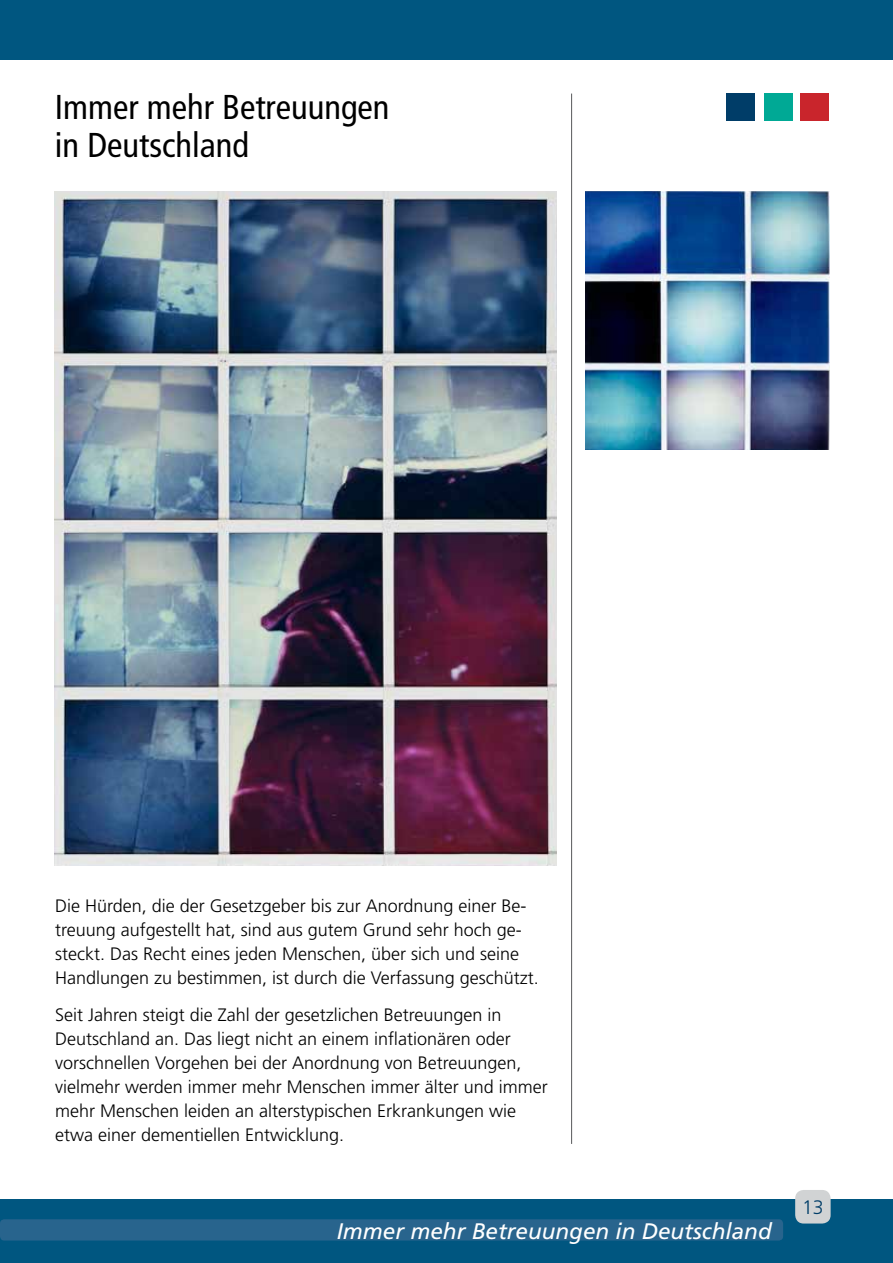
<style>
.page{position:relative;width:893px;height:1263px;background:#fff}
.page>*{position:absolute;margin:0;border:0;box-sizing:border-box;transform-origin:0 0}
.t1{font:condensed 34.5px/37.5px "Frutiger LT Std";color:#000}
.t2{font:italic 22.5px "Frutiger LT Std";color:#fff}
.t3{font:300 19.5px "Frutiger LT Std";color:#003d68}
.t4{font:300 18px/24px "Frutiger LT Std";color:#000}
</style>
<div class="page">
<div style="left:0;top:1199px;width:893px;height:64px;background:#005680"></div>
<div style="left:795px;top:1190px;width:36px;height:33px;background:#d1d3d4;border-radius:9px"></div>
<div style="left:0;top:0;width:893px;height:60px;background:#005680"></div>
<hr style="left:571px;top:94px;width:1px;height:1050px;background:#58595b">
<div style="left:801px;top:94px;width:28px;height:27px;background:#c9252c"></div>
<div style="left:764px;top:94px;width:28px;height:27px;background:#00a995"></div>
<div style="left:726px;top:94px;width:29px;height:27px;background:#003d68"></div>
<img style="left:55px;top:191px;width:501px;height:674px">
<img style="left:585px;top:191px;width:244px;height:258px">
<div style="left:0;top:1219px;width:783px;height:21px;background:#28648d;border-radius:4px"></div>
<h1 class="t1" style="left:55px;top:89px;width:336px">Immer mehr Betreuungen in Deutschland</h1>
<p class="t4" style="left:55px;top:894px;width:485px">Die Hürden, die der Gesetzgeber bis zur Anordnung einer Be&shy;treuung aufgestellt hat, sind aus gutem Grund sehr hoch ge&shy;steckt. Das Recht eines jeden Menschen, über sich und seine Handlungen zu bestimmen, ist durch die Verfassung geschützt.</p>
<p class="t4" style="left:55px;top:1003px;width:494px">Seit Jahren steigt die Zahl der gesetzlichen Betreuungen in Deutschland an. Das liegt nicht an einem inflationären oder vorschnellen Vorgehen bei der Anordnung von Betreuungen, vielmehr werden immer mehr Menschen immer älter und immer mehr Menschen leiden an alterstypischen Erkrankungen wie etwa einer dementiellen Entwicklung.</p>
<p class="t2" style="left:337px;top:1218px;width:437px">Immer mehr Betreuungen in Deutschland</p>
<p class="t3" style="left:802px;top:1196px;width:23px">13</p>
</div>
